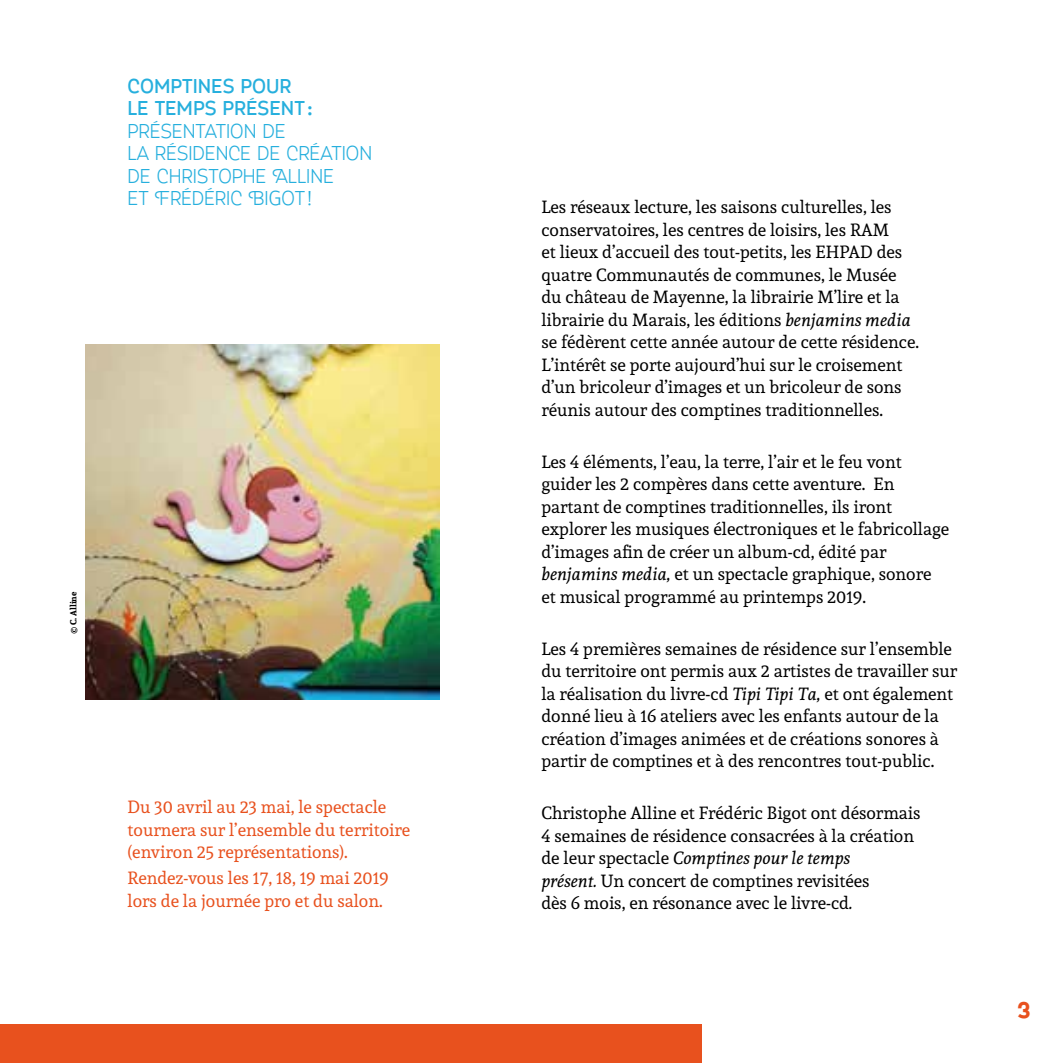
<style>
.page{position:relative;width:1063px;height:1063px;background:#fff}
.page>*{position:absolute;margin:0;border:0;box-sizing:border-box;transform-origin:0 0}
.t1{font:700 22.5px "Myra 4 F Caps";color:#e8511e}
.t2{font:300 20px/22.5px "Myra 4 F Caps";color:#26afdd}
.t3{font:20px/22.5px "Myra 4 F Caps";color:#26afdd}
.t4{font:17.5px/22.5px "Andada";color:#000}
.t5{font:17.5px/22.5px "Andada";color:#e8511e}
.t6{font:700 8.75px "Andada";color:#000}
.s1{font-style:italic}
</style>
<div class="page">
<div style="left:0;top:1024px;width:702px;height:39px;background:#e8511e"></div>
<img style="left:85px;top:345px;width:354px;height:354px">
<p class="t3" style="left:128px;top:75px;width:188px">COMPTINES POUR<br>LE TEMPS PRÉSENT:</p>
<p class="t2" style="left:128px;top:120px;width:246px">PRÉSENTATION DE<br>LA RÉSIDENCE DE CRÉATION<br>DE CHRISTOPHE ALLINE<br>ET FRÉDÉRIC BIGOT!</p>
<p class="t6" style="left:67px;top:634px;width:44px;rotate:-90deg">©C. Alline</p>
<p class="t5" style="left:128px;top:796px;width:284px">Du 30 avril au 23 mai, le spectacle tournera sur l’ensemble du territoire (environ 25 représentations).</p>
<p class="t5" style="left:128px;top:867px;width:263px">Rendez-vous les 17, 18, 19 mai 2019 lors de la journée pro et du salon.</p>
<p class="t4" style="left:541px;top:195px;width:379px">Les réseaux lecture, les saisons culturelles, les conservatoires, les centres de loisirs, les RAM<br>et lieux d’accueil des tout-petits, les EHPAD des quatre Communautés de communes, le Musée du château de Mayenne, la librairie M’lire et la librairie du Marais, les éditions <span class="s1">benjamins media </span>se fédèrent cette année autour de cette résidence.<br>L’intérêt se porte aujourd’hui sur le croisement d’un bricoleur d’images et un bricoleur de sons réunis autour des comptines traditionnelles.</p>
<p class="t4" style="left:541px;top:450px;width:409px">Les 4 éléments, l’eau, la terre, l’air et le feu vont guider les 2 compères dans cette aventure. En partant de comptines traditionnelles, ils iront explorer les musiques électroniques et le fabricollage d’images afin de créer un album-cd, édité par <span class="s1">benjamins media,</span> et un spectacle graphique, sonore et musical programmé au printemps 2019.</p>
<p class="t4" style="left:541px;top:637px;width:417px">Les 4 premières semaines de résidence sur l’ensemble du territoire ont permis aux 2 artistes de travailler sur la réalisation du livre-cd <span class="s1">Tipi Tipi Ta,</span> et ont également donné lieu à 16 ateliers avec les enfants autour de la création d’images animées et de créations sonores à partir de comptines et à des rencontres tout-public.</p>
<p class="t4" style="left:541px;top:802px;width:381px">Christophe Alline et Frédéric Bigot ont désormais 4 semaines de résidence consacrées à la création de leur spectacle <span class="s1">Comptines pour le temps<br>présent.</span> Un concert de comptines revisitées<br>dès 6 mois, en résonance avec le livre-cd<span class="s1">.</span></p>
<p class="t1" style="left:1017px;top:998px;width:15px">3</p>
</div>
